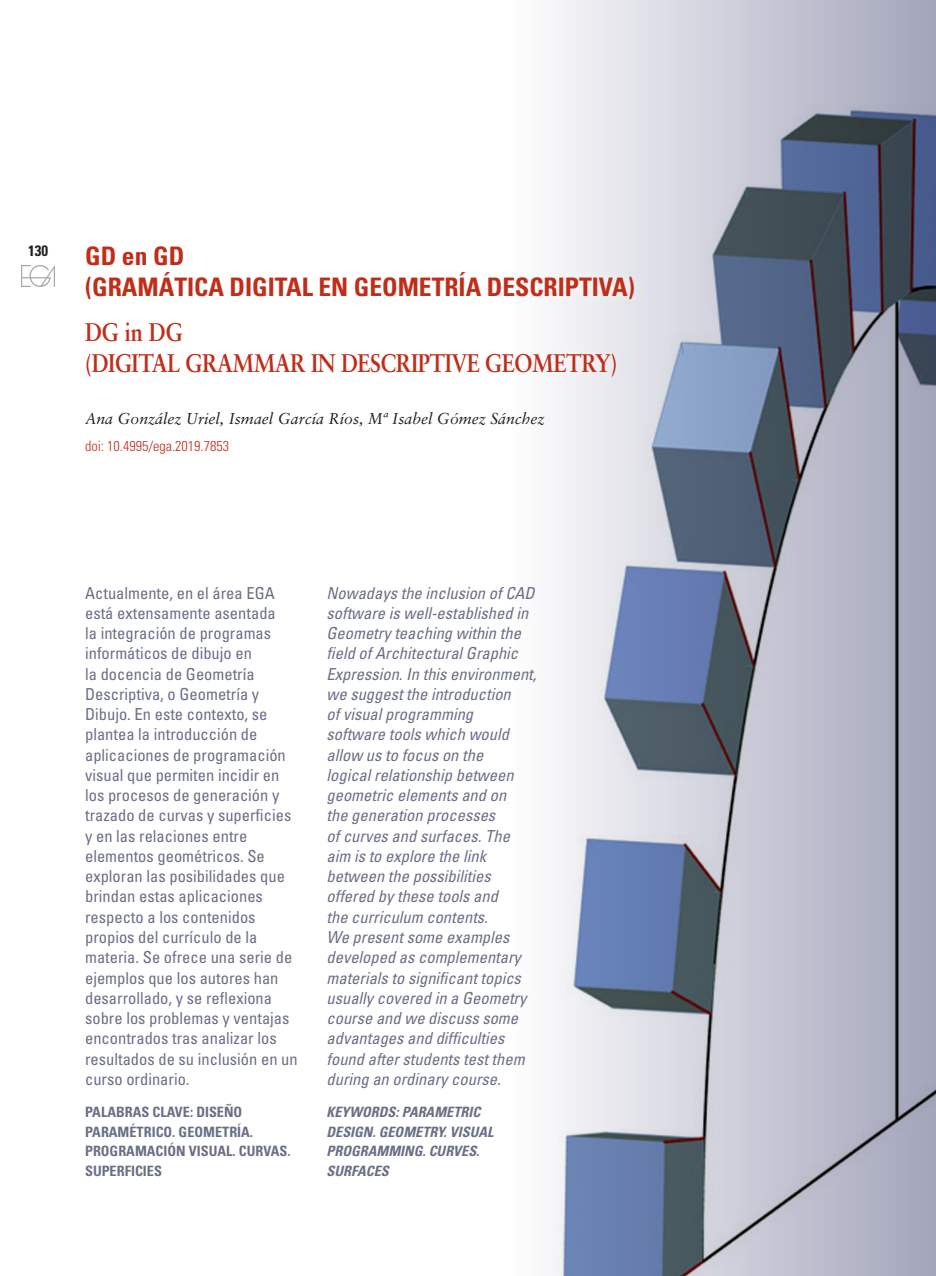
<style>
.page{position:relative;width:936px;height:1276px;background:#fff}
.page>*{position:absolute;margin:0;border:0;box-sizing:border-box;transform-origin:0 0}
.TITULO_ARTICULO_CAST{font:700 condensed 25.5px "Univers";color:#c02d19}
.TITULO_ARTICULO_INGL{font:700 25.5px "Sabon";letter-spacing:-.02em;color:#c02d19;scale:.85 1}
.ENTRADILLA_CASTELLAN{font:condensed 16.5px/20.2px "Univers";color:#6b6f86}
.ENTRADILLA_INGLES{font:italic condensed 16.5px/20.2px "Univers";color:#6b6f86}
.AUTOR_ARTICULO{font:italic 15.75px "Sabon";color:#231f20}
.t1{font:700 condensed 15px "Univers";color:#231f20}
.ENTRADILLA_CASTELLAN-2{font:700 condensed 14.25px "Univers";color:#6b6f86}
.ENTRADILLA_INGLES-2{font:italic 700 condensed 14.25px/19.5px "Univers";color:#6b6f86}
.AUTOR_ARTICULO-2{font:300 condensed 14.25px "Univers";color:#c02d19}
</style>
<div class="page">
<img style="left:552px;top:0;width:383px;height:1276px">
<img style="left:22px;top:265px;width:33px;height:21px">
<div style="left:75px;top:236px;width:605px;height:283px;background:#fff;opacity:.75"></div>
<div style="left:317px;top:576px;width:259px;height:635px;background:#fff"></div>
<p class="t1" style="left:28px;top:242px;width:21px">130</p>
<p class="TITULO_ARTICULO_CAST" style="left:85px;top:240px;width:101px">GD EN GD</p>
<p class="TITULO_ARTICULO_CAST" style="left:85px;top:272px;width:551px">(GRAMÁTICA DIGITAL EN GEOMETRÍA DESCRIPTIVA)</p>
<p class="TITULO_ARTICULO_INGL" style="left:85px;top:316px;width:116px">DG IN DG</p>
<p class="TITULO_ARTICULO_INGL" style="left:85px;top:347px;width:627px">(DIGITAL GRAMMAR IN DESCRIPTIVE GEOMETRY)</p>
<p class="AUTOR_ARTICULO" style="left:85px;top:409px;width:461px">Ana González Uriel, Ismael García Ríos, Mª Isabel Gómez Sánchez</p>
<p class="AUTOR_ARTICULO-2" style="left:85px;top:437px;width:145px">doi: 10.4995/ega.2019.7853</p>
<p class="ENTRADILLA_CASTELLAN" style="left:85px;top:582px;width:214px">Actualmente, en el área EGA está extensamente asentada<br>la integración de programas informáticos de dibujo en<br>la docencia de Geometría<br>Descriptiva, o Geometría y<br>Dibujo. En este contexto, se plantea la introducción de aplicaciones de programación visual que permiten incidir en los procesos de generación y trazado de curvas y superficies y en las relaciones entre elementos geométricos. Se exploran las posibilidades que brindan estas aplicaciones respecto a los contenidos propios del currículo de la materia. Se ofrece una serie de ejemplos que los autores han desarrollado, y se reflexiona sobre los problemas y ventajas encontrados tras analizar los resultados de su inclusión en un curso ordinario.</p>
<p class="ENTRADILLA_CASTELLAN-2" style="left:85px;top:1103px;width:9px">PALA</p>
<p class="ENTRADILLA_CASTELLAN-2" style="left:116px;top:1103px;width:18px">BRAS</p>
<p class="ENTRADILLA_CASTELLAN-2" style="left:152px;top:1103px;width:9px">CLAVE</p>
<p class="ENTRADILLA_CASTELLAN-2" style="left:190px;top:1103px;width:52px">: DISEÑO</p>
<p class="ENTRADILLA_CASTELLAN-2" style="left:85px;top:1122px;width:10px">PARAM</p>
<p class="ENTRADILLA_CASTELLAN-2" style="left:129px;top:1122px;width:16px">ÉTRICO</p>
<p class="ENTRADILLA_CASTELLAN-2" style="left:172px;top:1122px;width:24px">. GEOMETRÍA</p>
<p class="ENTRADILLA_CASTELLAN-2" style="left:250px;top:1122px;width:5px">.</p>
<p class="ENTRADILLA_CASTELLAN-2" style="left:85px;top:1142px;width:43px">PROGRAMACI</p>
<p class="ENTRADILLA_CASTELLAN-2" style="left:167px;top:1142px;width:97px">ÓN VISUAL. CURVAS</p>
<p class="ENTRADILLA_CASTELLAN-2" style="left:287px;top:1142px;width:5px">.</p>
<p class="ENTRADILLA_CASTELLAN-2" style="left:85px;top:1161px;width:53px">SUPERFICIES</p>
<p class="ENTRADILLA_INGLES" style="left:326px;top:582px;width:211px">Nowadays the inclusion of CAD software is well-established in<br>Geometry teaching within the field of Architectural Graphic<br>Expression. In this environment, we suggest the introduction<br>of visual programming<br>software tools which would allow us to focus on the<br>logical relationship between geometric elements and on<br>the generation processes<br>of curves and surfaces. The aim is to explore the link between the possibilities offered by these tools and<br>the curriculum contents.<br>We present some examples developed as complementary materials to significant topics usually covered in a Geometry course and we discuss some advantages and difficulties found after students test them during an ordinary course.</p>
<p class="ENTRADILLA_INGLES-2" style="left:326px;top:1102px;width:168px">KEYWORDS: PARAMETRIC<br>DESIGN. GEOMETRY. VISUAL<br>PROGRAMMING. CURVES.<br>SURFACES</p>
</div>
